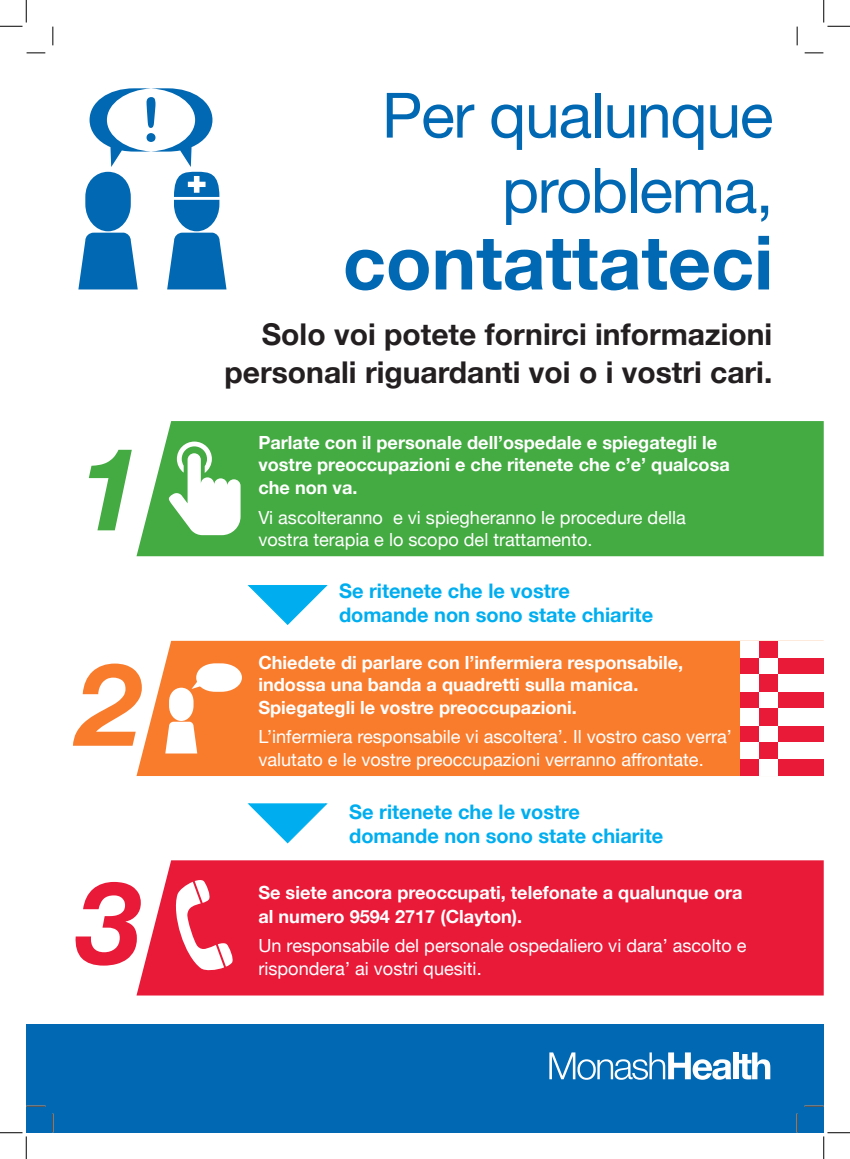
<style>
.page{position:relative;width:850px;height:1159px;background:#fff}
.page>*{position:absolute;margin:0;border:0;box-sizing:border-box;transform-origin:0 0}
.t1{font:italic 700 115px "Helvetica Neue";color:#44aa42}
.t2{font:italic 700 115px "Helvetica Neue";color:#f97c2d}
.t3{font:italic 700 115px "Helvetica Neue";color:#e91938}
.t4{font:700 75px "Helvetica Neue";color:#0168b3}
.t5{font:62.5px/75px "Helvetica Neue";letter-spacing:-.02em;color:#0168b3;text-align:right}
.t6{font:700 30px/38.8px "Helvetica Neue";color:#231f20;text-align:right}
.t7{font:700 20px/24px "Helvetica Neue";color:#00aeef}
.t8{font:700 18.12px/22.5px "Helvetica Neue";color:#fff}
.t9{font:18.12px/22.5px "Helvetica Neue";color:#fff}
</style>
<div class="page">
<div style="left:136px;top:421px;width:687px;height:135px;background:#44aa42"></div>
<div style="left:136px;top:640px;width:604px;height:135px;background:#f97c2d"></div>
<div style="left:136px;top:860px;width:687px;height:135px;background:#e91938"></div>
<svg style="left:247px;top:585px;width:81px;height:40px"></svg>
<svg style="left:247px;top:803px;width:81px;height:41px"></svg>
<div style="left:759px;top:640px;width:19px;height:18px;background:#e91938"></div>
<div style="left:740px;top:658px;width:19px;height:16px;background:#e91938"></div>
<div style="left:778px;top:658px;width:45px;height:16px;background:#e91938"></div>
<div style="left:759px;top:674px;width:19px;height:17px;background:#e91938"></div>
<div style="left:740px;top:691px;width:19px;height:17px;background:#e91938"></div>
<div style="left:778px;top:691px;width:45px;height:17px;background:#e91938"></div>
<div style="left:759px;top:708px;width:19px;height:17px;background:#e91938"></div>
<div style="left:740px;top:725px;width:19px;height:17px;background:#e91938"></div>
<div style="left:778px;top:725px;width:45px;height:17px;background:#e91938"></div>
<div style="left:759px;top:742px;width:19px;height:17px;background:#e91938"></div>
<div style="left:740px;top:759px;width:19px;height:16px;background:#e91938"></div>
<div style="left:778px;top:759px;width:45px;height:16px;background:#e91938"></div>
<svg style="left:78px;top:88px;width:148px;height:201px"></svg>
<div style="left:26px;top:1024px;width:797px;height:108px;background:#0168b3"></div>
<svg style="left:549px;top:1052px;width:182px;height:27px"></svg>
<div style="left:733px;top:1052px;width:5px;height:26px;background:#fff"></div>
<svg style="left:739px;top:1052px;width:31px;height:27px"></svg>
<svg style="left:166px;top:441px;width:75px;height:94px"></svg>
<svg style="left:165px;top:663px;width:77px;height:90px"></svg>
<svg style="left:171px;top:879px;width:64px;height:92px"></svg>
<svg style="left:27px;top:52px;width:18px;height:2px"></svg>
<svg style="left:804px;top:52px;width:19px;height:2px"></svg>
<svg style="left:27px;top:1105px;width:18px;height:1px"></svg>
<svg style="left:804px;top:1105px;width:19px;height:1px"></svg>
<svg style="left:52px;top:27px;width:2px;height:18px"></svg>
<svg style="left:52px;top:1113px;width:2px;height:18px"></svg>
<svg style="left:796px;top:27px;width:2px;height:18px"></svg>
<svg style="left:796px;top:1113px;width:2px;height:18px"></svg>
<svg style="left:0;top:0;width:27px;height:27px"></svg>
<svg style="left:0;top:1132px;width:27px;height:26px"></svg>
<svg style="left:823px;top:0;width:27px;height:27px"></svg>
<svg style="left:823px;top:1132px;width:27px;height:26px"></svg>
<p class="t1" style="left:78px;top:399px;width:65px">1</p>
<p class="t2" style="left:78px;top:614px;width:65px">2</p>
<p class="t3" style="left:78px;top:832px;width:65px">3</p>
<p class="t5" style="left:382px;top:81px;width:393px">Per qualunque problema,</p>
<p class="t4" style="left:343px;top:204px;width:432px">contattateci</p>
<p class="t6" style="left:224px;top:315px;width:549px">Solo voi potete fornirci informazioni personali riguardanti voi o i vostri cari.</p>
<p class="t8" style="left:258px;top:431px;width:473px">Parlate con il personale dell’ospedale e spiegategli le vostre preoccupazioni e che ritenete che c’e’ qualcosa che non va.</p>
<p class="t9" style="left:258px;top:506px;width:429px">Vi ascolteranno e vi spiegheranno le procedure della vostra terapia e lo scopo del trattamento.</p>
<p class="t7" style="left:339px;top:579px;width:316px">Se ritenete che le vostre domande non sono state chiarite</p>
<p class="t8" style="left:258px;top:651px;width:426px">Chiedete di parlare con l’infermiera responsabile, indossa una banda a quadretti sulla manica.<br>Spiegategli le vostre preoccupazioni.</p>
<p class="t9" style="left:258px;top:726px;width:475px">L’infermiera responsabile vi ascoltera’. Il vostro caso verra’ valutato e le vostre preoccupazioni verranno affrontate.</p>
<p class="t7" style="left:349px;top:800px;width:316px">Se ritenete che le vostre domande non sono state chiarite</p>
<p class="t8" style="left:258px;top:880px;width:485px;line-height:24px">Se siete ancora preoccupati, telefonate a qualunque ora al numero 9594 2717 (Clayton).</p>
<p class="t9" style="left:258px;top:935px;width:490px">Un responsabile del personale ospedaliero vi dara’ ascolto e rispondera’ ai vostri quesiti.</p>
</div>
